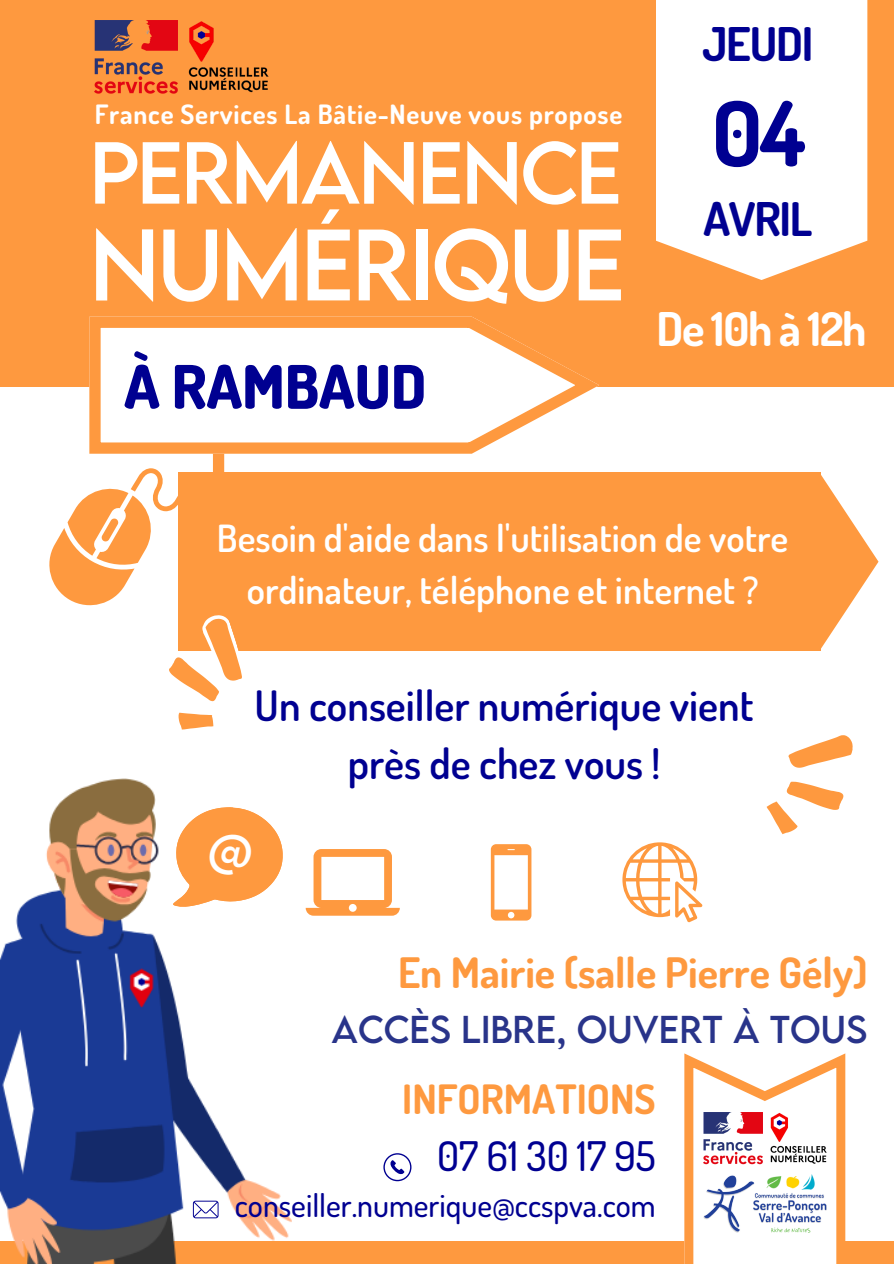
<style>
.page{position:relative;width:894px;height:1264px;background:#fff}
.page>*{position:absolute;margin:0;border:0;box-sizing:border-box;transform-origin:0 0}
.t1{font:90px "LEMONMILK";letter-spacing:-.03em;color:#fff}
.t2{font:700 90px "Dosis";color:#000091}
.t3{font:78px "LEMONMILK";letter-spacing:-.03em;color:#fff}
.t4{font:800 60px "Dosis";color:#000091}
.t5{font:700 46.5px "Dosis";letter-spacing:-.03em;color:#000091}
.t6{font:700 46.5px "Dosis";letter-spacing:-.03em;color:#fff}
.t7{font:600 42px/58.5px "Dosis";color:#000091;text-align:center}
.t8{font:700 42px "Dosis";color:#fe993f}
.t9{font:500 40.8px "Dosis";color:#000091}
.t10{font:700 40.5px "Dosis";color:#fe993f}
.t11{font:600 37.5px/51.8px "Dosis";color:#fff;text-align:center}
.t12{font:34.5px "LEMONMILK";letter-spacing:.1em;color:#29348a}
.t13{font:500 31.5px "Dosis";color:#000091}
.t14{font:700 26.7px "Dosis";letter-spacing:.03em;color:#fff}
</style>
<div class="page">
<div style="left:0;top:0;width:893px;height:386px;background:#fe993f"></div>
<svg style="left:656px;top:0;width:211px;height:280px;background:#fef7f1"></svg>
<div style="left:0;top:1241px;width:893px;height:22px;background:#fe993f"></div>
<div style="left:213px;top:440px;width:11px;height:64px;background:#fe993f"></div>
<svg style="left:820px;top:472px;width:58px;height:179px"></svg>
<div style="left:178px;top:472px;width:642px;height:179px;background:#fe993f"></div>
<svg style="left:89px;top:316px;width:510px;height:138px"></svg>
<svg style="left:305px;top:849px;width:94px;height:66px"></svg>
<svg style="left:490px;top:844px;width:41px;height:76px"></svg>
<svg style="left:622px;top:842px;width:80px;height:80px"></svg>
<img style="left:0;top:778px;width:291px;height:485px">
<svg style="left:766px;top:735px;width:87px;height:100px"></svg>
<svg style="left:383px;top:1153px;width:28px;height:28px"></svg>
<svg style="left:193px;top:1200px;width:25px;height:18px"></svg>
<svg style="left:49px;top:468px;width:193px;height:262px"></svg>
<svg style="left:684px;top:1053px;width:161px;height:210px"></svg>
<img style="left:703px;top:1174px;width:123px;height:58px">
<img style="left:188px;top:21px;width:81px;height:72px">
<img style="left:94px;top:21px;width:83px;height:73px">
<img style="left:765px;top:1110px;width:66px;height:56px">
<img style="left:703px;top:1112px;width:59px;height:53px">
<svg style="left:170px;top:803px;width:117px;height:111px"></svg>
<p class="t14" style="left:95px;top:96px;width:528px">France Services La Bâtie-Neuve vous propose</p>
<p class="t3" style="left:89px;top:119px;width:534px">PERMANENCE</p>
<p class="t1" style="left:89px;top:203px;width:537px">NUMÉRIQUE</p>
<p class="t4" style="left:124px;top:347px;width:303px">À RAMBAUD</p>
<p class="t5" style="left:702px;top:13px;width:112px">JEUDI</p>
<p class="t2" style="left:711px;top:74px;width:95px">04</p>
<p class="t5" style="left:703px;top:188px;width:110px">AVRIL</p>
<p class="t6" style="left:656px;top:298px;width:212px">De 10h à 12h</p>
<p class="t11" style="left:217px;top:511px;width:572px">Besoin d'aide dans l'utilisation de votre ordinateur, téléphone et internet ?</p>
<p class="t7" style="left:254px;top:674px;width:500px">Un conseiller numérique vient près de chez vous !</p>
<h4 class="t8" style="left:398px;top:944px;width:470px">En Mairie (salle Pierre Gély)</h4>
<h4 class="t12" style="left:331px;top:1005px;width:535px">ACCÈS LIBRE, OUVERT À TOUS</h4>
<h6 class="t10" style="left:402px;top:1072px;width:255px">INFORMATIONS</h6>
<p class="t9" style="left:437px;top:1128px;width:220px">07 61 30 17 95</p>
<h4 class="t13" style="left:235px;top:1184px;width:422px">conseiller.numerique@ccspva.com</h4>
</div>
